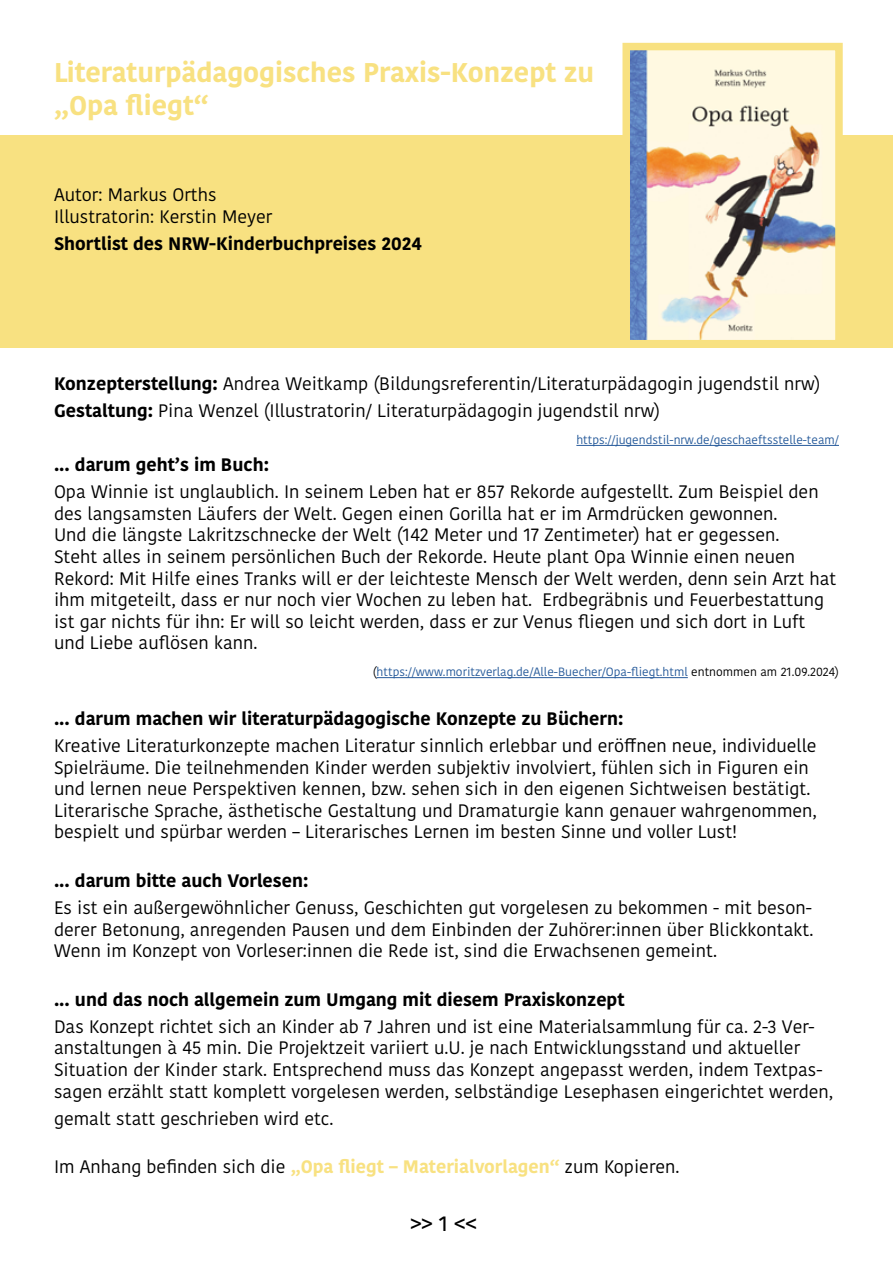
<style>
.page{position:relative;width:893px;height:1263px;background:#fff}
.page>*{position:absolute;margin:0;border:0;box-sizing:border-box;transform-origin:0 0}
.t1{font:700 27px/32.4px "Kohinoor Devanagari";color:#f8e181}
.t2{font:500 21px "Kohinoor Devanagari";color:#000}
.t3{font:18px/21.6px "Kohinoor Devanagari";color:#000}
.t4{font:700 18px "Kohinoor Devanagari";color:#000}
.t5{font:12px "Kohinoor Devanagari";color:#275b9b}
.s1{font-weight:700}
.s2{color:#000}
.s3{font-weight:700;color:#f8e181}
</style>
<div class="page">
<div style="left:0;top:135px;width:893px;height:213px;background:#f8e181"></div>
<hr style="left:576px;top:445px;width:263px;height:1px;background:#275b9b">
<hr style="left:377px;top:677px;width:311px;height:1px;background:#275b9b">
<img style="left:631px;top:52px;width:203px;height:286px">
<div style="left:622px;top:43px;width:221px;height:304px;border:8px solid #f8e181"></div>
<h1 class="t1" style="left:54px;top:56px;width:542px">Literaturpädagogisches Praxis-Konzept zu „Opa fliegt“</h1>
<p class="t3" style="left:54px;top:184px;width:220px">Autor: Markus Orths<br>Illustratorin: Kerstin Meyer</p>
<p class="t4" style="left:54px;top:227px;width:369px">Shortlist des NRW-Kinderbuchpreises 2024</p>
<p class="t3" style="left:54px;top:370px;width:768px;line-height:27px"><span class="s1">Konzepterstellung:</span> Andrea Weitkamp (Bildungsreferentin/Literaturpädagogin jugendstil nrw)<br><span class="s1">Gestaltung:</span> Pina Wenzel (Illustratorin/ Literaturpädagogin jugendstil nrw)</p>
<p class="t5" style="left:576px;top:433px;width:264px">https://jugendstil-nrw.de/geschaeftsstelle-team/</p>
<p class="t4" style="left:54px;top:449px;width:216px">... darum geht’s im Buch:</p>
<p class="t3" style="left:54px;top:481px;width:784px">Opa Winnie ist unglaublich. In seinem Leben hat er 857 Rekorde aufgestellt. Zum Beispiel den des langsamsten Läufers der Welt. Gegen einen Gorilla hat er im Armdrücken gewonnen.<br>Und die längste Lakritzschnecke der Welt (142 Meter und 17 Zentimeter) hat er gegessen.<br>Steht alles in seinem persönlichen Buch der Rekorde. Heute plant Opa Winnie einen neuen Rekord: Mit Hilfe eines Tranks will er der leichteste Mensch der Welt werden, denn sein Arzt hat ihm mitgeteilt, dass er nur noch vier Wochen zu leben hat. Erdbegräbnis und Feuerbestattung ist gar nichts für ihn: Er will so leicht werden, dass er zur Venus fliegen und sich dort in Luft und Liebe auflösen kann.</p>
<p class="t5" style="left:373px;top:665px;width:468px"><span class="s2">(</span>https://www.moritzverlag.de/Alle-Buecher/Opa-fliegt.html <span class="s2">entnommen am 21.09.2024)</span></p>
<p class="t4" style="left:54px;top:703px;width:571px">... darum machen wir literaturpädagogische Konzepte zu Büchern:</p>
<p class="t3" style="left:54px;top:735px;width:764px">Kreative Literaturkonzepte machen Literatur sinnlich erlebbar und eröffnen neue, individuelle Spielräume. Die teilnehmenden Kinder werden subjektiv involviert, fühlen sich in Figuren ein und lernen neue Perspektiven kennen, bzw. sehen sich in den eigenen Sichtweisen bestätigt.<br>Literarische Sprache, ästhetische Gestaltung und Dramaturgie kann genauer wahrgenommen, bespielt und spürbar werden – Literarisches Lernen im besten Sinne und voller Lust!</p>
<p class="t4" style="left:54px;top:865px;width:256px">... darum bitte auch Vorlesen:</p>
<p class="t3" style="left:54px;top:897px;width:761px;text-align:justify">Es ist ein außergewöhnlicher Genuss, Geschichten gut vorgelesen zu bekommen - mit beson&shy;derer Betonung, anregenden Pausen und dem Einbinden der Zuhörer:innen über Blickkontakt.<br>Wenn im Konzept von Vorleser:innen die Rede ist, sind die Erwachsenen gemeint.</p>
<p class="t4" style="left:54px;top:983px;width:572px">... und das noch allgemein zum Umgang mit diesem Praxiskonzept</p>
<p class="t3" style="left:54px;top:1016px;width:781px">Das Konzept richtet sich an Kinder ab 7 Jahren und ist eine Materialsammlung für ca. 2-3 Ver&shy;anstaltungen à 45 min. Die Projektzeit variiert u.U. je nach Entwicklungsstand und aktueller Situation der Kinder stark. Entsprechend muss das Konzept angepasst werden, indem Textpas&shy;sagen erzählt statt komplett vorgelesen werden, selbständige Lesephasen eingerichtet werden,</p>
<p class="t3" style="left:54px;top:1108px;width:281px">gemalt statt geschrieben wird etc.</p>
<p class="t3" style="left:54px;top:1156px;width:627px">Im Anhang befinden sich die <span class="s3">„Opa fliegt – Materialvorlagen“</span> zum Kopieren.</p>
<p class="t2" style="left:410px;top:1211px;width:68px">&gt;&gt; 1 &lt;&lt;</p>
</div>
